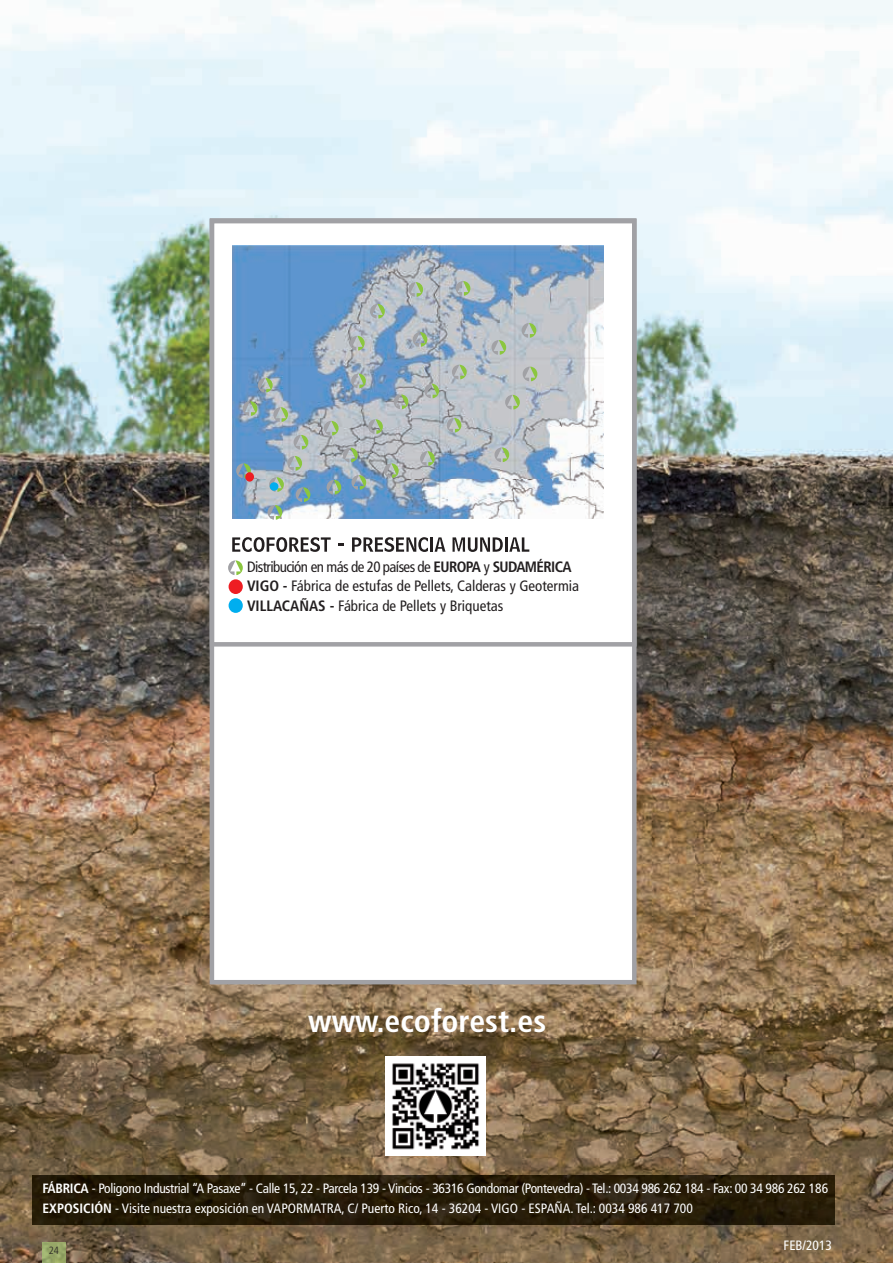
<style>
.page{position:relative;width:893px;height:1263px;background:#fff}
.page>*{position:absolute;margin:0;border:0;box-sizing:border-box;transform-origin:0 0}
.t1{font:700 condensed 31.65px "Frutiger LT Std";color:#fff}
.t2{font:condensed 15px/19.5px "Frutiger LT Std";color:#231f20}
.t3{font:condensed 13.5px/19.5px "Frutiger LT Std";letter-spacing:-.02em;color:#fff}
.t4{font:300 condensed 10.5px "Frutiger LT Std";color:#231f20}
.s1{font-weight:700}
</style>
<div class="page">
<img style="left:0;top:0;width:893px;height:1263px">
<svg style="left:210px;top:218px;width:427px;height:766px"></svg>
<img style="left:33px;top:1176px;width:801px;height:49px">
<img style="left:385px;top:1056px;width:100px;height:100px">
<img style="left:43px;top:1242px;width:22px;height:21px">
<p class="t2" style="left:247px;top:557px;width:334px">Distribución en más de 20 países de <span class="s1">EUROPA</span> y <span class="s1">SUDAMÉRICA<br>VIGO -</span> Fábrica de estufas de Pellets, Calderas y Geotermia<br><span class="s1">VILLACAÑAS -</span> Fábrica de Pellets y Briquetas</p>
<h1 class="t1" style="left:308px;top:1002px;width:240px">www.ecoforest.es</h1>
<p class="t3" style="left:43px;top:1179px;width:787px"><span class="s1">FÁBRICA</span> - Poligono Industrial “A Pasaxe” - Calle 15, 22 - Parcela 139 - Vincios - 36316 Gondomar (Pontevedra) - Tel.: 0034 986 262 184 - Fax: 00 34 986 262 186<br><span class="s1">EXPOSICIÓN</span> - Visite nuestra exposición en VAPORMATRA, C/ Puerto Rico, 14 - 36204 - VIGO - ESPAÑA. Tel.: 0034 986 417 700</p>
<p class="t4" style="left:49px;top:1244px;width:12px">24</p>
<p class="t3" style="left:784px;top:1236px;width:50px">FEB/2013</p>
</div>
